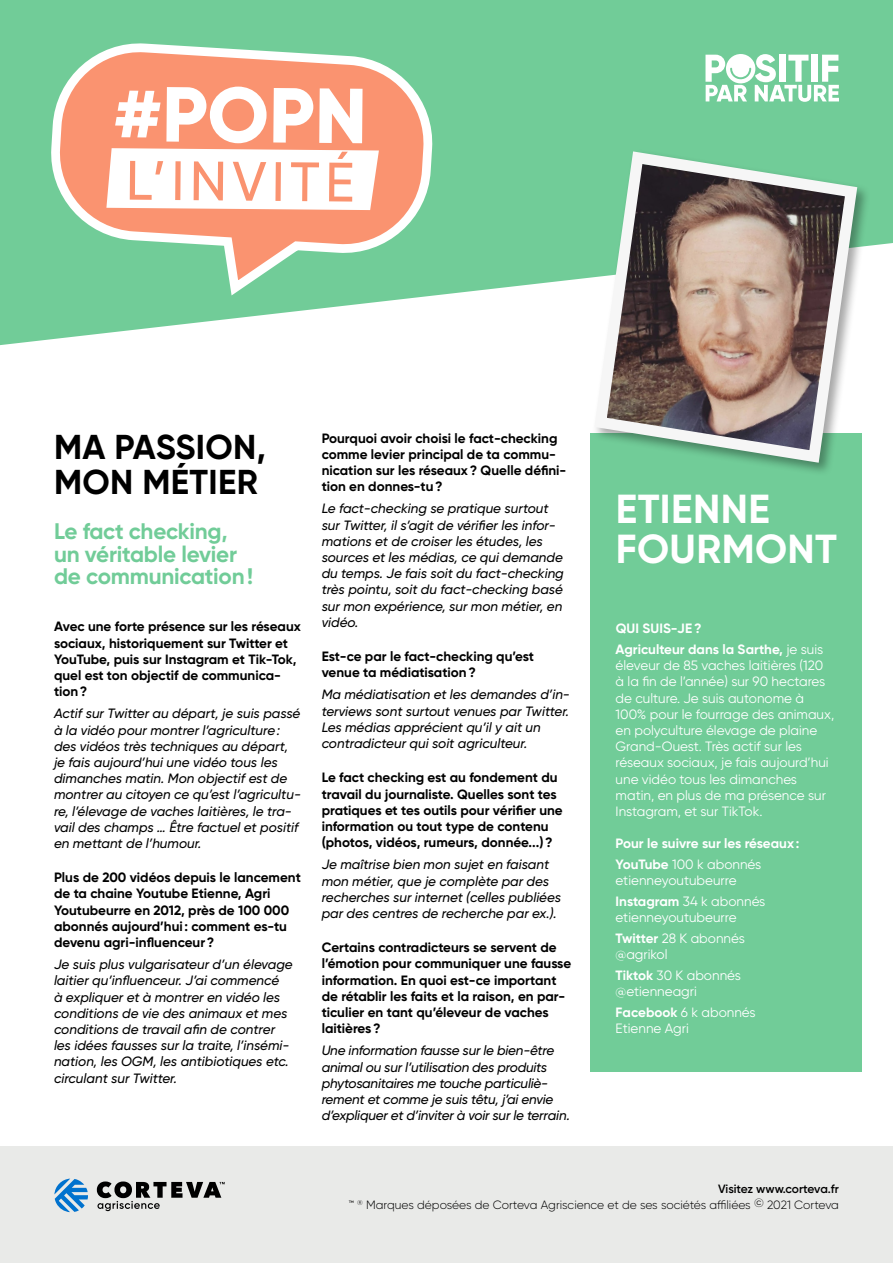
<style>
.page{position:relative;width:893px;height:1263px;background:#fff}
.page>*{position:absolute;margin:0;border:0;box-sizing:border-box;transform-origin:0 0}
.t1{font:800 77.85px "Gilroy";color:#fff}
.t2{font:500 55.35px "Gilroy";color:#fa9370}
.t3{font:700 40.5px/40.5px "Gilroy";letter-spacing:.01em;color:#fff}
.t4{font:700 34.5px/34.5px "Gilroy";letter-spacing:.01em;color:#000}
.t5{font:700 22.5px/22.5px "Gilroy";letter-spacing:-.01em;color:#71cc98}
.t6{font:italic 500 13.5px/16.2px "Gilroy";color:#000}
.t7{font:700 13.5px/16.2px "Gilroy";color:#000}
.t8{font:13.5px/16.2px "Gilroy";color:#fff}
.t9{font:700 13.5px/20.7px "Gilroy";color:#fff}
.t10{font:300 12px/16px "Gilroy";color:#000;text-align:right}
.s1{font-weight:400}
.s2{font-weight:700}
.s3{font-weight:600}
</style>
<div class="page">
<svg style="left:0;top:0;width:893px;height:345px;fill:#71cc98"></svg>
<svg style="left:44px;top:36px;width:396px;height:267px;background:#c3b48e"></svg>
<svg style="left:106px;top:148px;width:273px;height:62px"></svg>
<svg style="left:705px;top:54px;width:134px;height:48px"></svg>
<div style="left:590px;top:433px;width:272px;height:639px;background:#71cc98"></div>
<div style="left:592px;top:149px;width:279px;height:327px;background:#000;opacity:.35"></div>
<svg style="left:588px;top:145px;width:275px;height:324px"></svg>
<div style="left:0;top:1146px;width:893px;height:117px;background:#e9eae8"></div>
<svg style="left:54px;top:1178px;width:34px;height:34px"></svg>
<svg style="left:97px;top:1181px;width:128px;height:30px"></svg>
<h1 class="t1" style="left:115px;top:64px;width:255px;rotate:1deg">#POPN</h1>
<h2 class="t2" style="left:127px;top:145px;width:230px;rotate:1deg">L’INVITÉ</h2>
<h3 class="t4" style="left:54px;top:430px;width:213px">MA PASSION,<br>MON MÉTIER</h3>
<h3 class="t5" style="left:54px;top:520px;width:201px">Le fact checking, un véritable levier de communication!</h3>
<p class="t7" style="left:54px;top:618px;width:248px">Avec une forte présence sur les réseaux sociaux, historiquement sur Twitter et<br>YouTube, puis sur Instagram et Tik-Tok, quel est ton objectif de communica&shy;tion?</p>
<p class="t6" style="left:54px;top:705px;width:248px">Actif sur Twitter au départ, je suis passé à la vidéo pour montrer l’agriculture: des vidéos très techniques au départ, je fais aujourd’hui une vidéo tous les dimanches matin. Mon objectif est de montrer au citoyen ce qu’est l’agricultu&shy;re, l’élevage de vaches laitières, le tra&shy;vail des champs … Être factuel et positif en mettant de l’humour.</p>
<p class="t7" style="left:54px;top:869px;width:248px">Plus de 200 vidéos depuis le lancement de ta chaine Youtube Etienne, Agri Youtubeurre en 2012, près de 100 000 abonnés aujourd’hui: comment es-tu devenu agri-influenceur?</p>
<p class="t6" style="left:54px;top:956px;width:240px">Je suis plus vulgarisateur d’un élevage laitier qu’influenceur. J’ai commencé<br>à expliquer et à montrer en vidéo les conditions de vie des animaux et mes conditions de travail afin de contrer les idées fausses sur la traite, l’insémi&shy;nation, les OGM, les antibiotiques etc. circulant sur Twitter.</p>
<p class="t7" style="left:322px;top:430px;width:246px">Pourquoi avoir choisi le fact-checking comme levier principal de ta commu&shy;nication sur les réseaux? Quelle défini&shy;tion en donnes-tu?</p>
<p class="t6" style="left:322px;top:500px;width:244px">Le fact-checking se pratique surtout sur Twitter, il s’agit de vérifier les infor&shy;mations et de croiser les études, les sources et les médias, ce qui demande du temps. Je fais soit du fact-checking très pointu, soit du fact-checking basé sur mon expérience, sur mon métier, en vidéo.</p>
<p class="t7" style="left:322px;top:648px;width:214px">Est-ce par le fact-checking qu’est venue ta médiatisation?</p>
<p class="t6" style="left:322px;top:686px;width:250px">Ma médiatisation et les demandes d’in&shy;terviews sont surtout venues par Twitter.<br>Les médias apprécient qu’il y ait un contradicteur qui soit agriculteur.</p>
<p class="t7" style="left:322px;top:769px;width:243px">Le fact checking est au fondement du travail du journaliste. Quelles sont tes pratiques et tes outils pour vérifier une information ou tout type de contenu (photos, vidéos, rumeurs, donnée...)?</p>
<p class="t6" style="left:322px;top:856px;width:241px">Je maîtrise bien mon sujet en faisant mon métier, que je complète par des recherches sur internet (celles publiées par des centres de recherche par ex.).</p>
<p class="t7" style="left:322px;top:939px;width:251px">Certains contradicteurs se servent de l’émotion pour communiquer une fausse information. En quoi est-ce important de rétablir les faits et la raison, en par&shy;ticulier en tant qu’éleveur de vaches laitières?</p>
<p class="t6" style="left:322px;top:1042px;width:250px">Une information fausse sur le bien-être animal ou sur l’utilisation des produits phytosanitaires me touche particuliè&shy;rement et comme je suis têtu, j’ai envie d’expliquer et d’inviter à voir sur le terrain.</p>
<h3 class="t3" style="left:616px;top:488px;width:223px">ETIENNE<br>FOURMONT</h3>
<p class="t9" style="left:616px;top:618px;width:209px">QUI SUIS-JE?<br>Agriculteur dans la Sarthe, <span class="s1">je suis</span></p>
<p class="t8" style="left:616px;top:657px;width:220px">éleveur de 85 vaches laitières (120 à la fin de l’année) sur 90 hectares de culture. Je suis autonome à<br>100% pour le fourrage des animaux, en polyculture élevage de plaine<br>Grand-Ouest. Très actif sur les réseaux sociaux, je fais aujourd’hui une vidéo tous les dimanches matin, en plus de ma présence sur<br>Instagram, et sur TikTok.</p>
<p class="t9" style="left:616px;top:833px;width:185px">Pour le suivre sur les réseaux:<br>YouTube <span class="s1">100 k abonnés</span></p>
<p class="t8" style="left:616px;top:870px;width:151px;line-height:20.7px">etienneyoutubeurre<br><span class="s2">Instagram</span> 34 k abonnés</p>
<p class="t8" style="left:616px;top:907px;width:131px;line-height:20.7px">etienneyoutubeurre<br><span class="s2">Twitter</span> 28 K abonnés</p>
<p class="t8" style="left:616px;top:944px;width:127px;line-height:20.7px">@agrikol<br><span class="s2">Tiktok</span> 30 K abonnés</p>
<p class="t8" style="left:616px;top:981px;width:142px;line-height:20.7px">@etienneagri<br><span class="s2">Facebook</span> 6 k abonnés</p>
<p class="t8" style="left:616px;top:1020px;width:75px">Etienne Agri</p>
<p class="t10" style="left:348px;top:1180px;width:492px"><span class="s3">Visitez www.corteva.fr<br></span>™ <sup>®</sup> Marques déposées de Corteva Agriscience et de ses sociétés affiliées © 2021 Corteva</p>
</div>
